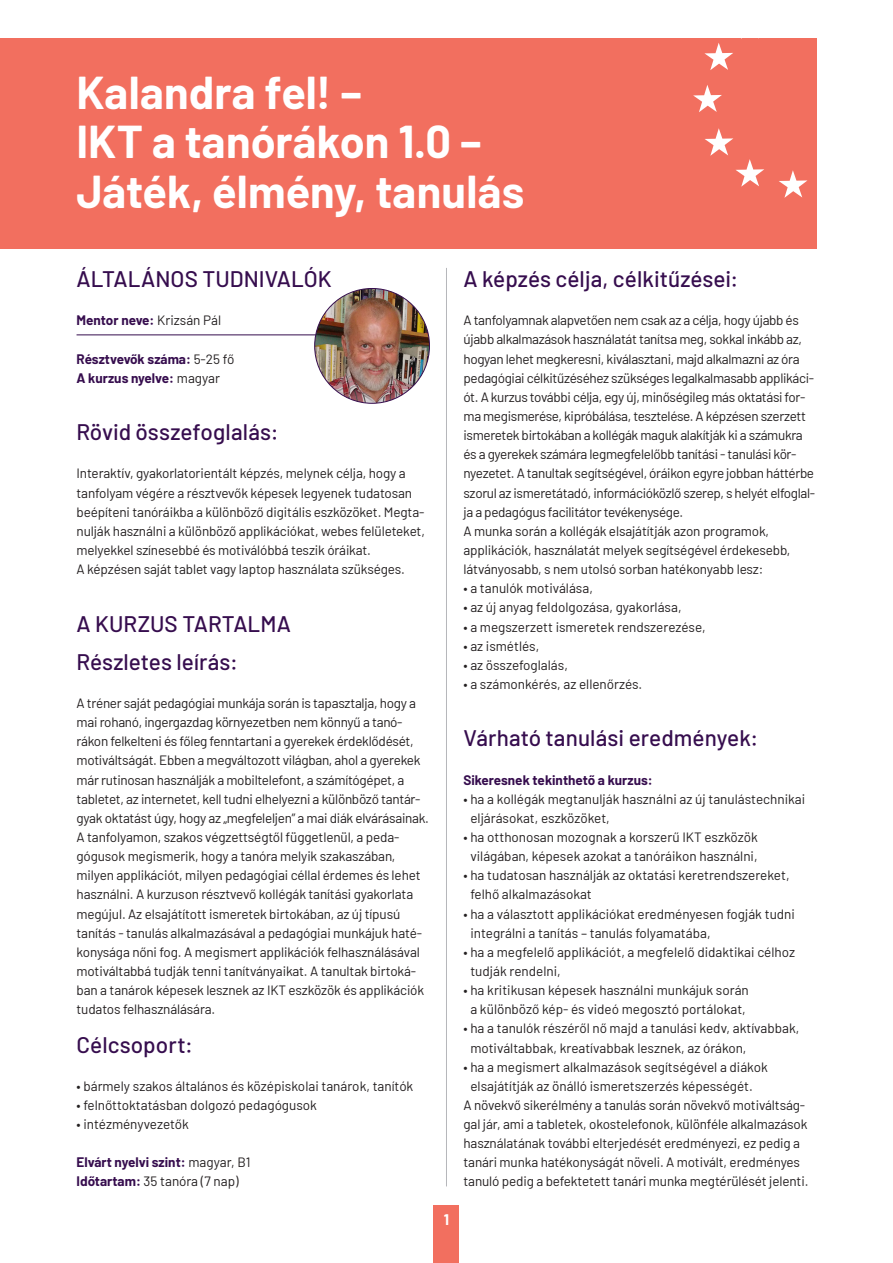
<style>
.page{position:relative;width:893px;height:1263px;background:#fff}
.page>*{position:absolute;margin:0;border:0;box-sizing:border-box;transform-origin:0 0}
._30-focim{font:700 45px/49.5px "Barlow";color:#fff}
._15-cim{font:500 22.5px "Barlow";letter-spacing:.005em;color:#360d4e}
._15-cim-2{font:700 15px "Barlow";color:#fff}
.alap-9-12{font:13.5px/19.2px "Barlow";letter-spacing:-.01em;color:#231f20}
.alap-9-12-2{font:700 13.5px "Barlow";color:#360d4e}
.s1{font-weight:400;color:#231f20}
.s2{font-weight:700;color:#360d4e}
</style>
<div class="page">
<div style="left:434px;top:1205px;width:25px;height:58px;background:#f26f5f"></div>
<div style="left:0;top:38px;width:816px;height:211px;background:#f26f5f"></div>
<hr style="left:446px;top:268px;width:1px;height:918px;background:#b6b7bb">
<svg style="left:779px;top:170px;width:28px;height:28px"></svg>
<svg style="left:705px;top:128px;width:59px;height:59px"></svg>
<svg style="left:693px;top:85px;width:29px;height:27px"></svg>
<svg style="left:704px;top:38px;width:55px;height:32px"></svg>
<hr style="left:77px;top:334px;width:251px;height:1px;background:#360d4e">
<img style="left:315px;top:288px;width:114px;height:115px;border-radius:57px">
<p class="_30-focim" style="left:77px;top:64px;width:449px">Kalandra fel! –<br>IKT a tanórákon 1.0 –<br>Játék, élmény, tanulás</p>
<p class="_15-cim" style="left:77px;top:263px;width:257px">ÁLTALÁNOS TUDNIVALÓK</p>
<p class="alap-9-12-2" style="left:77px;top:310px;width:146px">Mentor neve: <span class="s1">Krizsán Pál</span></p>
<p class="alap-9-12-2" style="left:77px;top:349px;width:159px">Résztvevők száma: <span class="s1">5-25 fő</span></p>
<p class="alap-9-12-2" style="left:77px;top:368px;width:145px">A kurzus nyelve: <span class="s1">magyar</span></p>
<p class="_15-cim" style="left:77px;top:416px;width:203px">Rövid összefoglalás:</p>
<p class="alap-9-12" style="left:77px;top:463px;width:350px">Interaktív, gyakorlatorientált képzés, melynek célja, hogy a tanfolyam végére a résztvevők képesek legyenek tudatosan beépíteni tanóráikba a különböző digitális eszközöket. Megta&shy;nulják használni a különböző applikációkat, webes felületeket, melyekkel színesebbé és motiválóbbá teszik óráikat.</p>
<p class="alap-9-12" style="left:77px;top:559px;width:330px">A képzésen saját tablet vagy laptop használata szükséges.</p>
<p class="_15-cim" style="left:77px;top:607px;width:216px">A KURZUS TARTALMA</p>
<p class="_15-cim" style="left:77px;top:645px;width:163px">Részletes leírás:</p>
<p class="alap-9-12" style="left:77px;top:692px;width:354px">A tréner saját pedagógiai munkája során is tapasztalja, hogy a mai rohanó, ingergazdag környezetben nem könnyű a tanó&shy;rákon felkelteni és főleg fenntartani a gyerekek érdeklődését, motiváltságát. Ebben a megváltozott világban, ahol a gyerekek már rutinosan használják a mobiltelefont, a számítógépet, a tabletet, az internetet, kell tudni elhelyezni a különböző tantár&shy;gyak oktatást úgy, hogy az „megfeleljen” a mai diák elvárásainak.</p>
<p class="alap-9-12" style="left:77px;top:826px;width:349px">A tanfolyamon, szakos végzettségtől függetlenül, a peda&shy;gógusok megismerik, hogy a tanóra melyik szakaszában, milyen applikációt, milyen pedagógiai céllal érdemes és lehet használni. A kurzuson résztvevő kollégák tanítási gyakorlata megújul. Az elsajátított ismeretek birtokában, az új típusú tanítás - tanulás alkalmazásával a pedagógiai munkájuk haté&shy;konysága nőni fog. A megismert applikációk felhasználásával motiváltabbá tudják tenni tanítványaikat. A tanultak birtoká&shy;ban a tanárok képesek lesznek az IKT eszközök és applikációk tudatos felhasználására.</p>
<p class="_15-cim" style="left:77px;top:1028px;width:118px">Célcsoport:</p>
<p class="alap-9-12" style="left:77px;top:1075px;width:338px">• bármely szakos általános és középiskolai tanárok, tanítók</p>
<p class="alap-9-12" style="left:77px;top:1094px;width:242px">• felnőttoktatásban dolgozó pedagógusok</p>
<p class="alap-9-12" style="left:77px;top:1113px;width:114px">• intézményvezetők</p>
<p class="alap-9-12-2" style="left:77px;top:1152px;width:176px">Elvárt nyelvi szint: <span class="s1">magyar, B1</span></p>
<p class="alap-9-12" style="left:77px;top:1171px;width:164px"><span class="s2">Időtartam:</span> 35 tanóra (7 nap)</p>
<p class="_15-cim" style="left:463px;top:263px;width:276px">A képzés célja, célkitűzései:</p>
<p class="alap-9-12" style="left:463px;top:310px;width:353px">A tanfolyamnak alapvetően nem csak az a célja, hogy újabb és újabb alkalmazások használatát tanítsa meg, sokkal inkább az, hogyan lehet megkeresni, kiválasztani, majd alkalmazni az óra pedagógiai célkitűzéséhez szükséges legalkalmasabb applikáci&shy;ót. A kurzus további célja, egy új, minőségileg más oktatási for&shy;ma megismerése, kipróbálása, tesztelése. A képzésen szerzett ismeretek birtokában a kollégák maguk alakítják ki a számukra és a gyerekek számára legmegfelelőbb tanítási - tanulási kör&shy;nyezetet. A tanultak segítségével, óráikon egyre jobban háttérbe szorul az ismeretátadó, információközlő szerep, s helyét elfoglal&shy;ja a pedagógus facilitátor tevékenysége.</p>
<p class="alap-9-12" style="left:463px;top:520px;width:328px">A munka során a kollégák elsajátítják azon programok, applikációk, használatát melyek segítségével érdekesebb, látványosabb, s nem utolsó sorban hatékonyabb lesz:</p>
<p class="alap-9-12" style="left:463px;top:578px;width:131px">• a tanulók motiválása,</p>
<p class="alap-9-12" style="left:463px;top:597px;width:220px">• az új anyag feldolgozása, gyakorlása,</p>
<p class="alap-9-12" style="left:463px;top:616px;width:244px">• a megszerzett ismeretek rendszerezése,</p>
<p class="alap-9-12" style="left:463px;top:635px;width:77px">• az ismétlés,</p>
<p class="alap-9-12" style="left:463px;top:654px;width:106px">• az összefoglalás,</p>
<p class="alap-9-12" style="left:463px;top:673px;width:180px">• a számonkérés, az ellenőrzés.</p>
<p class="_15-cim-2" style="left:444px;top:1208px;width:7px">1</p>
<p class="_15-cim" style="left:463px;top:722px;width:296px">Várható tanulási eredmények:</p>
<p class="alap-9-12-2" style="left:463px;top:770px;width:191px">Sikeresnek tekinthető a kurzus:</p>
<p class="alap-9-12" style="left:470px;top:788px;width:336px;text-indent:-7px">• ha a kollégák megtanulják használni az új tanulástechnikai eljárásokat, eszközöket,</p>
<p class="alap-9-12" style="left:463px;top:826px;width:296px;text-align:center">• ha otthonosan mozognak a korszerű IKT eszközök világában, képesek azokat a tanóráikon használni,</p>
<p class="alap-9-12" style="left:470px;top:865px;width:321px;text-indent:-7px">• ha tudatosan használják az oktatási keretrendszereket, felhő alkalmazásokat</p>
<p class="alap-9-12" style="left:470px;top:903px;width:326px;text-indent:-7px">• ha a választott applikációkat eredményesen fogják tudni integrálni a tanítás – tanulás folyamatába,</p>
<p class="alap-9-12" style="left:470px;top:941px;width:326px;text-indent:-7px">• ha a megfelelő applikációt, a megfelelő didaktikai célhoz tudják rendelni,</p>
<p class="alap-9-12" style="left:463px;top:979px;width:287px;text-align:center">• ha kritikusan képesek használni munkájuk során a különböző kép- és videó megosztó portálokat,</p>
<p class="alap-9-12" style="left:470px;top:1018px;width:330px;text-indent:-7px">• ha a tanulók részéről nő majd a tanulási kedv, aktívabbak, motiváltabbak, kreatívabbak lesznek, az órákon,</p>
<p class="alap-9-12" style="left:470px;top:1056px;width:299px;text-indent:-7px">• ha a megismert alkalmazások segítségével a diákok elsajátítják az önálló ismeretszerzés képességét.</p>
<p class="alap-9-12" style="left:463px;top:1094px;width:346px">A növekvő sikerélmény a tanulás során növekvő motiváltság&shy;gal jár, ami a tabletek, okostelefonok, különféle alkalmazások használatának további elterjedését eredményezi, ez pedig a tanári munka hatékonyságát növeli. A motivált, eredményes tanuló pedig a befektetett tanári munka megtérülését jelenti.</p>
</div>
